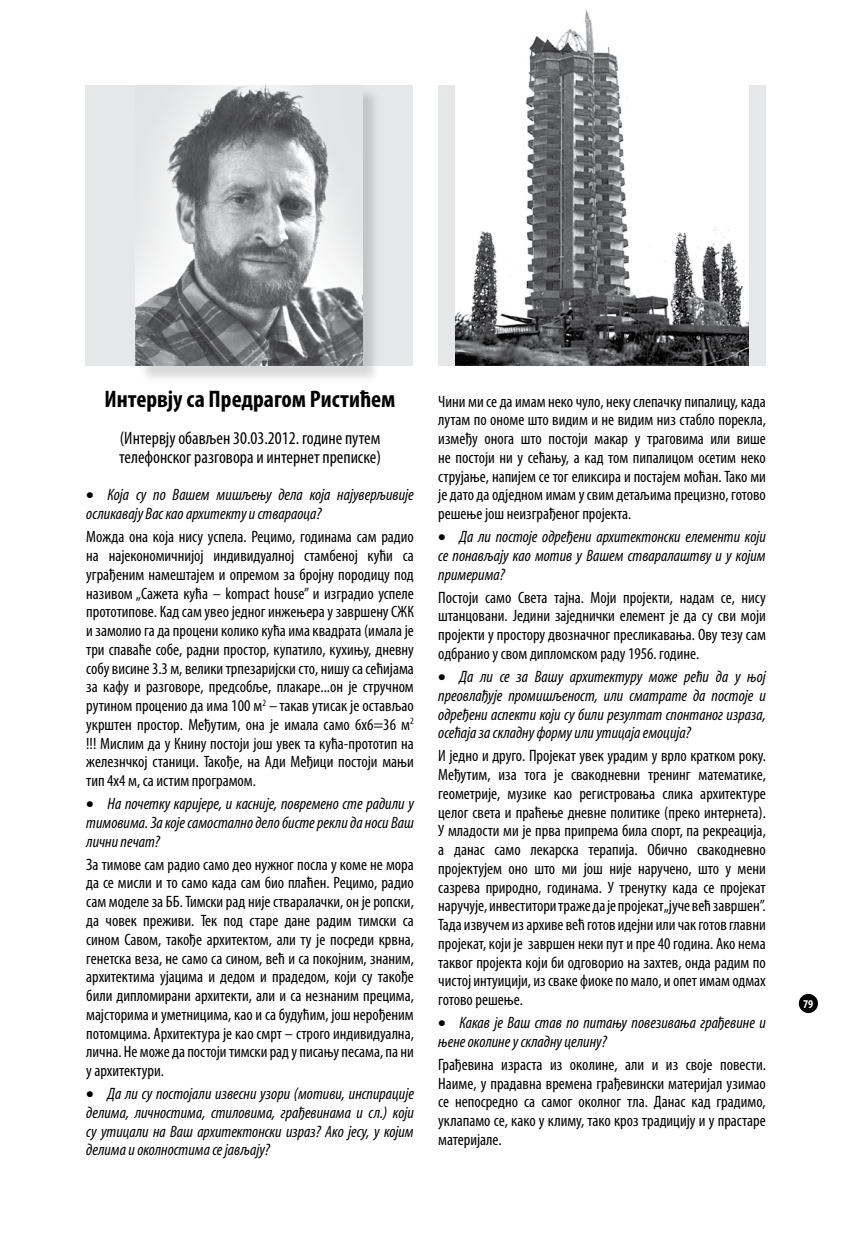
<style>
.page{position:relative;width:851px;height:1234px;background:#fff}
.page>*{position:absolute;margin:0;border:0;box-sizing:border-box;transform-origin:0 0}
.t1{font:700 condensed 24px "Myriad Pro";color:#000}
.t2{font:condensed 18px/18.8px "Myriad Pro";color:#000}
.t3{font:condensed 16.5px/18.8px "Myriad Pro";color:#000;text-align:justify}
.t4{font:italic condensed 16.5px/18.8px "Myriad Pro";color:#000;text-align:justify}
.t5{font:700 condensed 12px "Myriad Pro";color:#fff}
</style>
<div class="page">
<div style="left:85px;top:85px;width:327px;height:280px;background:#e6e7e8"></div>
<div style="left:438px;top:86px;width:327px;height:280px;background:#e6e7e8"></div>
<div style="left:798px;top:993px;width:19px;height:19px;background:#000;border-radius:50%"></div>
<div style="left:138px;top:87px;width:243px;height:297px;background:#000;opacity:.15"></div>
<img style="left:136px;top:85px;width:226px;height:280px">
<img style="left:456px;top:9px;width:292px;height:357px">
<h1 class="t1" style="left:105px;top:383px;width:292px">Интервју са Предрагом Ристићем</h1>
<p class="t2" style="left:119px;top:428px;width:263px">(Интервју обављен 30.03.2012. године путем телефонског разговора и интернет преписке)</p>
<p class="t4" style="left:86px;top:485px;width:329px">• Која су по Вашем мишљењу дела која најуверљивије осликавају Вас као архитекту и ствараоца?</p>
<p class="t3" style="left:86px;top:527px;width:329px">Можда она која нису успела. Рецимо, годинама сам радио на најекономичнијој индивидуалној стамбеној кући са уграђеним намештајем и опремом за бројну породицу под називом „Сажета кућа – kompaсt house” и изградио успеле прототипове. Кад сам увео једног инжењера у завршену СЖК и замолио га да процени колико кућа има квадрата (имала је три спаваће собе, радни простор, купатило, кухињу, дневну собу висине 3.3 м, велики трпезаријски сто, нишу са сећијама за кафу и разговоре, предсобље, плакаре...он је стручном рутином проценио да има 100 м<sup>2</sup> –такав утисак је остављао укрштен простор. Међутим, она је имала само 6х6=36 м<sup>2 </sup>!!! Мислим да у Книну постоји још увек та кућа-прототип на железнчкој станици. Такође, на Ади Међици постоји мањи тип 4х4 м, са истим програмом.</p>
<p class="t4" style="left:86px;top:794px;width:329px">• На почетку каријере, и касније, повремено сте радили у тимовима. За које самостално дело бисте рекли да носи Ваш лични печат?</p>
<p class="t3" style="left:86px;top:854px;width:329px">За тимове сам радио само део нужног посла у коме не мора да се мисли и то само када сам био плаћен. Рецимо, радио сам моделе за ББ. Тимски рад није стваралачки, он је ропски, да човек преживи. Тек под старе дане радим тимски са сином Савом, такође архитектом, али ту је посреди крвна, генетска веза, не само са сином, већ и са покојним, знаним, архитектима ујацима и дедом и прадедом, који су такође били дипломирани архитекти, али и са незнаним прецима, мајсторима и уметницима, као и са будућим, још нерођеним потомцима. Архитектура је као смрт – строго индивидуална, лична. Не може да постоји тимски рад у писању песама, па ни у архитектури.</p>
<p class="t4" style="left:86px;top:1083px;width:329px">• Да ли су постојали извесни узори (мотиви, инспирације делима, личностима, стиловима, грађевинама и сл.) који су утицали на Ваш архитектонски израз? Ако јесу, у којим делима и околностима се јављају?</p>
<p class="t3" style="left:438px;top:391px;width:329px">Чини ми се да имам неко чуло, неку слепачку пипалицу, када лутам по ономе што видим и не видим низ стабло порекла, између онога што постоји макар у траговима или више не постоји ни у сећању, а кад том пипалицом осетим неко струјање, напијем се тог еликсира и постајем моћан. Тако ми је дато да одједном имам у свим детаљима прецизно, готово решење још неизграђеног пројекта.</p>
<p class="t4" style="left:438px;top:527px;width:329px">• Да ли постоје одређени архитектонски елементи који се понављају као мотив у Вашем стваралаштву и у којим примерима?</p>
<p class="t3" style="left:438px;top:587px;width:329px">Постоји само Света тајна. Моји пројекти, надам се, нису штанцовани. Једини заједнички елемент је да су сви моји пројекти у простору двозначног пресликавања. Ову тезу сам одбранио у свом дипломском раду 1956. године.</p>
<p class="t4" style="left:438px;top:666px;width:329px">• Да ли се за Вашу архитектуру може рећи да у њој преовлађује промишљеност, или сматрате да постоје и одређени аспекти који су били резултат спонтаног израза, осећаја за складну форму или утицаја емоција?</p>
<p class="t3" style="left:438px;top:746px;width:329px">И једно и друго. Пројекат увек урадим у врло кратком року.<br>Међутим, иза тога је свакодневни тренинг математике, геометрије, музике као регистровања слика архитектуре целог света и праћење дневне политике (преко интернета).<br>У младости ми је прва припрема била спорт, па рекреација, а данас само лекарска терапија. Обично свакодневно пројектујем оно што ми још није наручено, што у мени сазрева природно, годинама. У тренутку када се пројекат наручује, инвеститори траже да је пројекат „јуче већ завршен”.<br>Тада извучем из архиве већ готов идејни или чак готов главни пројекат, који је завршен неки пут и пре 40 година. Ако нема таквог пројекта који би одговорио на захтев, онда радим по чистој интуицији, из сваке фиоке по мало, и опет имам одмах готово решење.</p>
<p class="t4" style="left:438px;top:1012px;width:329px">• Какав je Ваш став по питању повезивања грађевине и њене околине у складну целину?</p>
<p class="t3" style="left:438px;top:1054px;width:329px">Грађевина израста из околине, али и из своје повести.<br>Наиме, у прадавна времена грађевински материјал узимао се непосредно са самог околног тла. Данас кад градимо, уклапамо се, како у климу, тако кроз традицију и у прастаре материјале.</p>
<p class="t5" style="left:803px;top:996px;width:12px">79</p>
</div>
